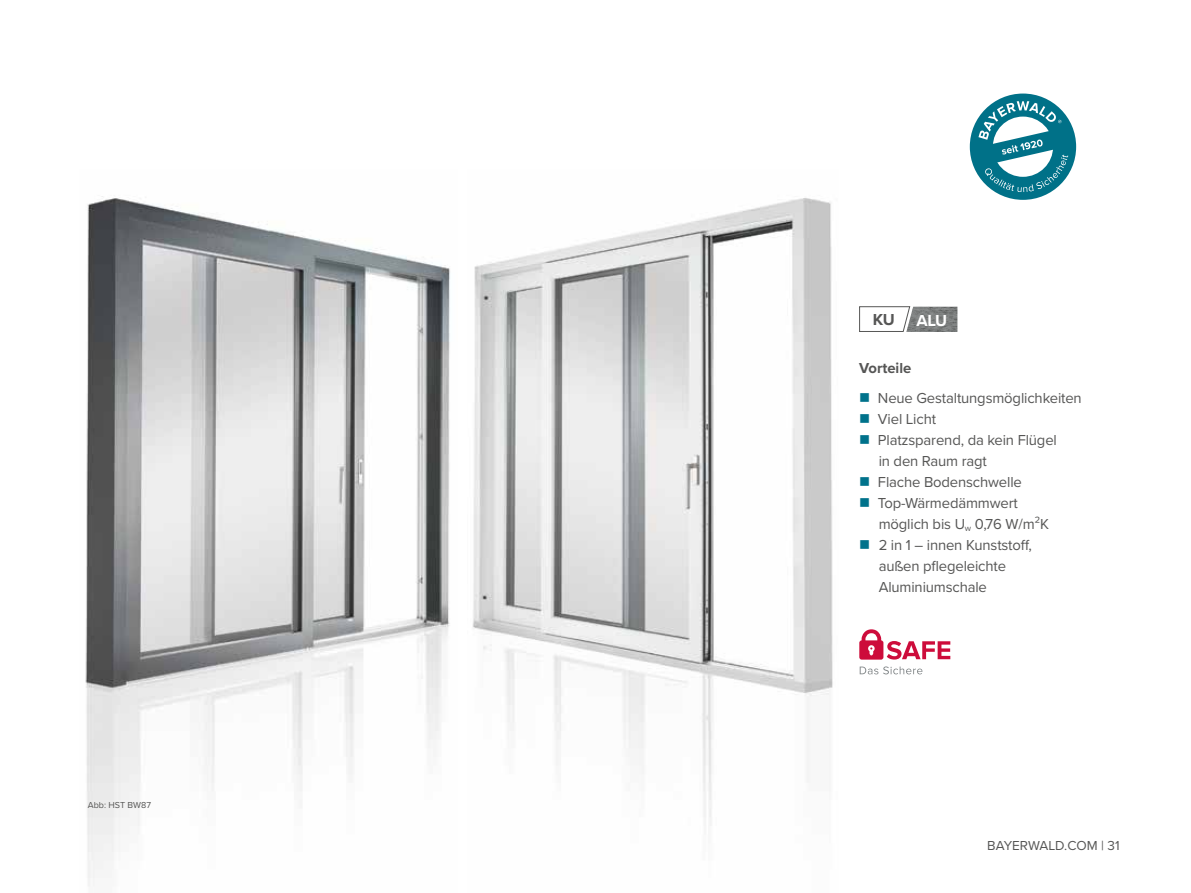
<style>
.page{position:relative;width:1191px;height:893px;background:#fff}
.page>*{position:absolute;margin:0;border:0;box-sizing:border-box;transform-origin:0 0}
.t1{font:700 16.5px "Proxima Nova";color:#fff}
.t2{font:700 16.5px "Proxima Nova";color:#565655}
.t3{font:15px/21px "Proxima Nova";letter-spacing:-.01em;color:#565655}
.t4{font:700 15px "Proxima Nova";color:#565655}
.t5{font:13.5px "Proxima Nova";color:#565655}
.t6{font:9px "Proxima Nova";color:#565655}
.s1{color:#00728b}
</style>
<div class="page">
<svg style="left:859px;top:306px;width:98px;height:26px"></svg>
<img style="left:85px;top:196px;width:365px;height:690px">
<img style="left:472px;top:198px;width:361px;height:628px">
<svg style="left:969px;top:94px;width:107px;height:106px"></svg>
<svg style="left:859px;top:629px;width:91px;height:31px"></svg>
<svg style="left:859px;top:666px;width:63px;height:8px"></svg>
<p class="t6" style="left:88px;top:798px;width:65px">Abb: HST BW87</p>
<p class="t2" style="left:872px;top:308px;width:24px">KU</p>
<p class="t1" style="left:916px;top:308px;width:32px">ALU</p>
<p class="t4" style="left:859px;top:357px;width:54px">Vorteile</p>
<p class="t3" style="left:859px;top:387px;width:224px"><span class="s1">■</span> Neue Gestaltungsmöglichkeiten</p>
<p class="t3" style="left:859px;top:408px;width:78px"><span class="s1">■</span> Viel Licht</p>
<p class="t3" style="left:878px;top:429px;width:180px;text-indent:-19px"><span class="s1">■</span> Platzsparend, da kein Flügel in den Raum ragt</p>
<p class="t3" style="left:859px;top:471px;width:164px"><span class="s1">■</span> Flache Bodenschwelle</p>
<p class="t3" style="left:878px;top:492px;width:172px;text-indent:-19px"><span class="s1">■</span> Top-Wärmedämmwert möglich bis U<sub>w</sub> 0,76 W/m²K</p>
<p class="t3" style="left:878px;top:534px;width:155px;text-indent:-19px"><span class="s1">■</span> 2 in 1 – innen Kunststoff, außen pflegeleichte<br>Aluminiumschale</p>
<p class="t5" style="left:987px;top:836px;width:134px">BAYERWALD.COM | 31</p>
</div>
